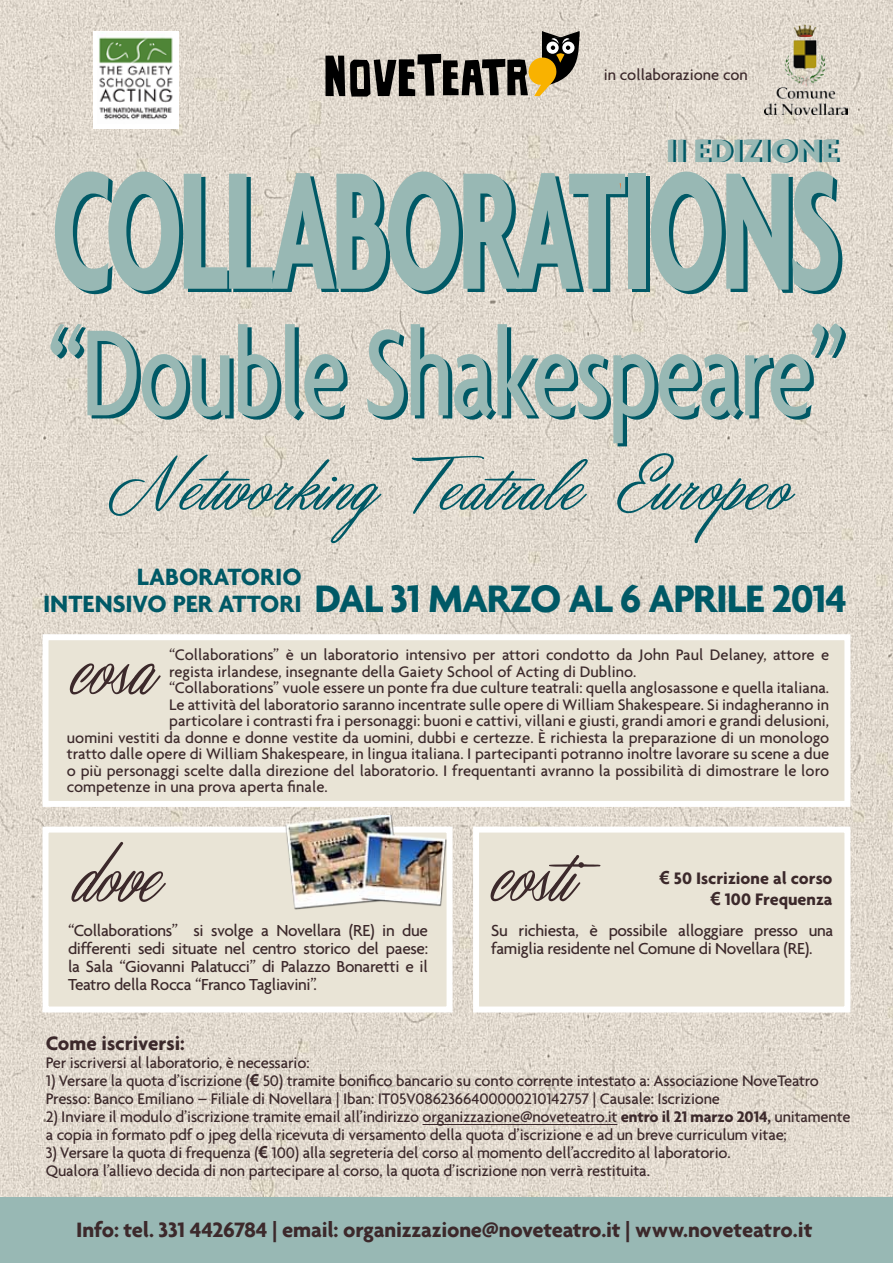
<style>
.page{position:relative;width:893px;height:1263px;background:#fff}
.page>*{position:absolute;margin:0;border:0;box-sizing:border-box;transform-origin:0 0}
.t1{font:700 condensed 180.3px "Agenda";letter-spacing:-.04em;color:#005966;scale:.71 1}
.t2{font:500 condensed 132.45px "Agenda";letter-spacing:-.02em;color:#005966;scale:.85 1}
.t3{font:105px "Masterics Personal Use";color:#3c292b}
.t4{font:88.95px "Masterics Personal Use";letter-spacing:.02em;color:#005966;scale:1.16 1}
.t5{font:700 41.4px "Agenda";letter-spacing:-.03em;color:#005966}
.t6{font:700 34.8px "Agenda";color:#005966}
.t7{font:700 25.5px/27px "Agenda";color:#005966;text-align:right}
.t8{font:700 22.5px "Agenda";letter-spacing:-.01em;color:#3c292b}
.t9{font:700 21px "Agenda";color:#3c292b}
.t10{font:700 18px/21px "Agenda";color:#3c292b;text-align:right}
.t11{font:500 17.25px/18px "Agenda";letter-spacing:-.02em;color:#3c292b;text-align:justify}
.t12{font:500 16.5px/18px "Agenda";letter-spacing:-.01em;color:#3c292b}
.s1{color:#98b8b4}
.s2{font-family:"Arial"}
.s3{font-family:"Arial";font-weight:700}
.s4{font-weight:700}
</style>
<div class="page">
<img style="left:0;top:0;width:893px;height:1198px">
<div style="left:0;top:1198px;width:893px;height:65px;background:#98b8b4"></div>
<div style="left:43px;top:634px;width:807px;height:173px;background:#e9e4d6;border:6px solid #fff"></div>
<img style="left:94px;top:31px;width:84px;height:97px">
<div style="left:43px;top:826px;width:410px;height:186px;background:#e9e4d6;border:6px solid #fff"></div>
<div style="left:473px;top:826px;width:377px;height:186px;background:#e9e4d6;border:6px solid #fff"></div>
<img style="left:765px;top:25px;width:82px;height:90px">
<img style="left:264px;top:815px;width:189px;height:95px">
<hr style="left:422px;top:1124px;width:195px;height:1px;background:#3c292b">
<svg style="left:620px;top:173px;width:1px;height:23px"></svg>
<svg style="left:325px;top:31px;width:257px;height:66px;background:#978f80"></svg>
<p class="t12" style="left:604px;top:65px;width:146px">in collaborazione con</p>
<h3 class="t6" style="left:666px;top:130px;width:176px"><span class="s1">I</span>II edizione</h3>
<h1 class="t1" style="left:55px;top:128px;width:1108px">COLLABOR<span class="s1">ATIONS</span></h1>
<h2 class="t2" style="left:51px;top:299px;width:941px">“Double Shakespeare”</h2>
<h3 class="t4" style="left:104px;top:442px;width:592px">Networking Teatrale Europeo</h3>
<h3 class="t7" style="left:43px;top:563px;width:260px">Laboratorio intensivo per attori</h3>
<h3 class="t5" style="left:314px;top:573px;width:534px">dal 31 marzo al 6 aprile 2014</h3>
<p class="t12" style="left:169px;top:645px;width:662px">“Collaborations” è un laboratorio intensivo per attori condotto da John Paul Delaney, attore e</p>
<p class="t12" style="left:169px;top:662px;width:469px">regista irlandese, insegnante della Gaiety School of Acting di Dublino.</p>
<p class="t12" style="left:169px;top:678px;width:661px">“Collaborations” vuole essere un ponte fra due culture teatrali: quella anglosassone e quella italiana.</p>
<p class="t12" style="left:169px;top:695px;width:661px">Le attività del laboratorio saranno incentrate sulle opere di William Shakespeare. Si indagheranno in</p>
<p class="t12" style="left:169px;top:711px;width:661px">particolare i contrasti fra i personaggi: buoni e cattivi, villani e giusti, grandi amori e grandi delusioni,</p>
<p class="t12" style="left:67px;top:728px;width:764px">uomini vestiti da donne e donne vestite da uomini, dubbi e certezze. È richiesta la preparazione di un monologo</p>
<p class="t12" style="left:67px;top:744px;width:764px">tratto dalle opere di William Shakespeare, in lingua italiana. I partecipanti potranno inoltre lavorare su scene a due</p>
<p class="t12" style="left:67px;top:761px;width:764px">o più personaggi scelte dalla direzione del laboratorio. I frequentanti avranno la possibilità di dimostrare le loro</p>
<p class="t12" style="left:67px;top:777px;width:262px">competenze in una prova aperta finale.</p>
<h3 class="t3" style="left:71px;top:614px;width:85px">cosa</h3>
<h3 class="t3" style="left:74px;top:822px;width:87px">dove</h3>
<p class="t11" style="left:68px;top:921px;width:362px">“Collaborations” si svolge a Novellara (RE) in due differenti sedi situate nel centro storico del paese: la Sala “Giovanni Palatucci” di Palazzo Bonaretti e il Teatro della Rocca “Franco Tagliavini”.</p>
<h3 class="t3" style="left:491px;top:821px;width:84px">costi</h3>
<p class="t11" style="left:491px;top:921px;width:344px">Su richiesta, è possibile alloggiare presso una famiglia residente nel Comune di Novellara (RE).</p>
<p class="t10" style="left:660px;top:867px;width:174px"><span class="s2">€</span> 50 Iscrizione al corso <span class="s2">€</span> 100 Frequenza</p>
<p class="t9" style="left:46px;top:1030px;width:141px">Come iscriversi:</p>
<p class="t12" style="left:46px;top:1053px;width:265px">Per iscriversi al laboratorio, è necessario:</p>
<p class="t12" style="left:46px;top:1071px;width:775px">1) Versare la quota d’iscrizione (<span class="s3">€</span> 50) tramite bonifico bancario su conto corrente intestato a: Associazione NoveTeatro<br>Presso: Banco Emiliano – Filiale di Novellara | Iban: IT05V0862366400000210142757 | Causale: Iscrizione</p>
<p class="t12" style="left:46px;top:1107px;width:806px">2) Inviare il modulo d’iscrizione tramite email all’indirizzo organizzazione@noveteatro.it <span class="s4">entro il 21 marzo 2014,</span> unitamente a copia in formato pdf o jpeg della ricevuta di versamento della quota d’iscrizione e ad un breve curriculum vitae;</p>
<p class="t12" style="left:46px;top:1143px;width:686px">3) Versare la quota di frequenza (<span class="s3">€</span> 100) alla segreteria del corso al momento dell’accredito al laboratorio.<br>Qualora l’allievo decida di non partecipare al corso, la quota d’iscrizione non verrà restituita.</p>
<h3 class="t8" style="left:76px;top:1215px;width:738px">Info: tel. 331 4426784 | email: organizzazione@noveteatro.it | www.noveteatro.it</h3>
</div>
